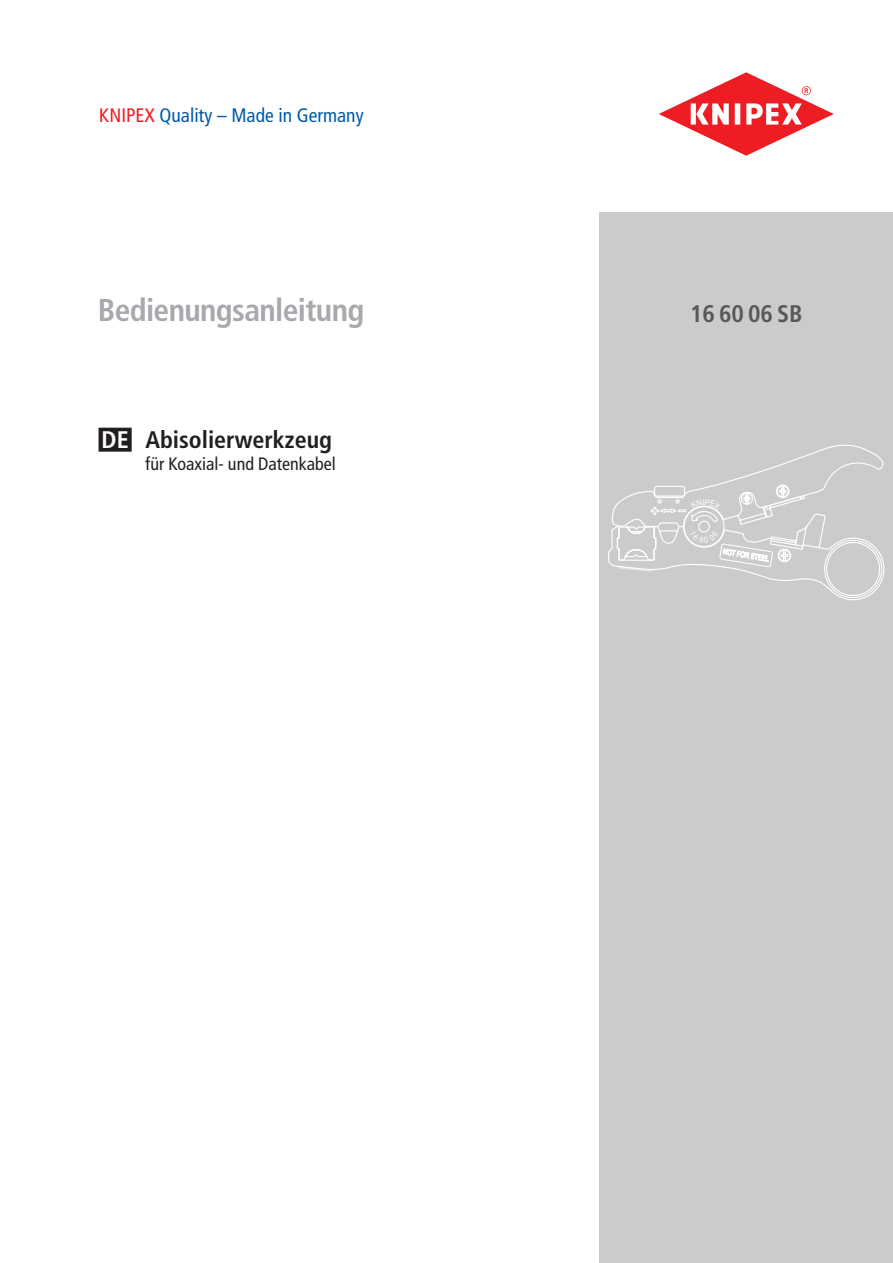
<style>
.page{position:relative;width:893px;height:1263px;background:#fff}
.page>*{position:absolute;margin:0;border:0;box-sizing:border-box;transform-origin:0 0}
.Titel{font:700 condensed 31.5px "Frutiger LT Pro";letter-spacing:-.02em;color:#a8a9ad}
.Titel_I{font:700 condensed 24px "Frutiger LT Pro";color:#231f20}
.Titel_I-2{font:700 condensed 24px "Frutiger LT Pro";color:#57585a}
.t1{font:condensed 19.5px "Frutiger LT Pro";color:#015aaa}
.Titel_II{font:condensed 18px "Frutiger LT Pro";color:#231f20}
.s1{color:#ee1d23}
.s2{color:#fff}
</style>
<div class="page">
<svg style="left:659px;top:72px;width:175px;height:84px"></svg>
<div style="left:600px;top:213px;width:293px;height:1050px;background:#cacbcc"></div>
<div style="left:99px;top:428px;width:33px;height:24px;background:#231f20"></div>
<svg style="left:608px;top:444px;width:276px;height:157px"></svg>
<p class="t1" style="left:99px;top:104px;width:266px"><span class="s1">KNIPEX</span> Quality – Made in Germany</p>
<p class="Titel" style="left:98px;top:292px;width:268px">Bedienungsanleitung</p>
<p class="Titel_I-2" style="left:690px;top:299px;width:114px">16 60 06 SB</p>
<p class="Titel_I" style="left:102px;top:425px;width:232px"><span class="s2">DE</span> Abisolierwerkzeug</p>
<p class="Titel_II" style="left:145px;top:453px;width:192px">für Koaxial- und Datenkabel</p>
</div>
